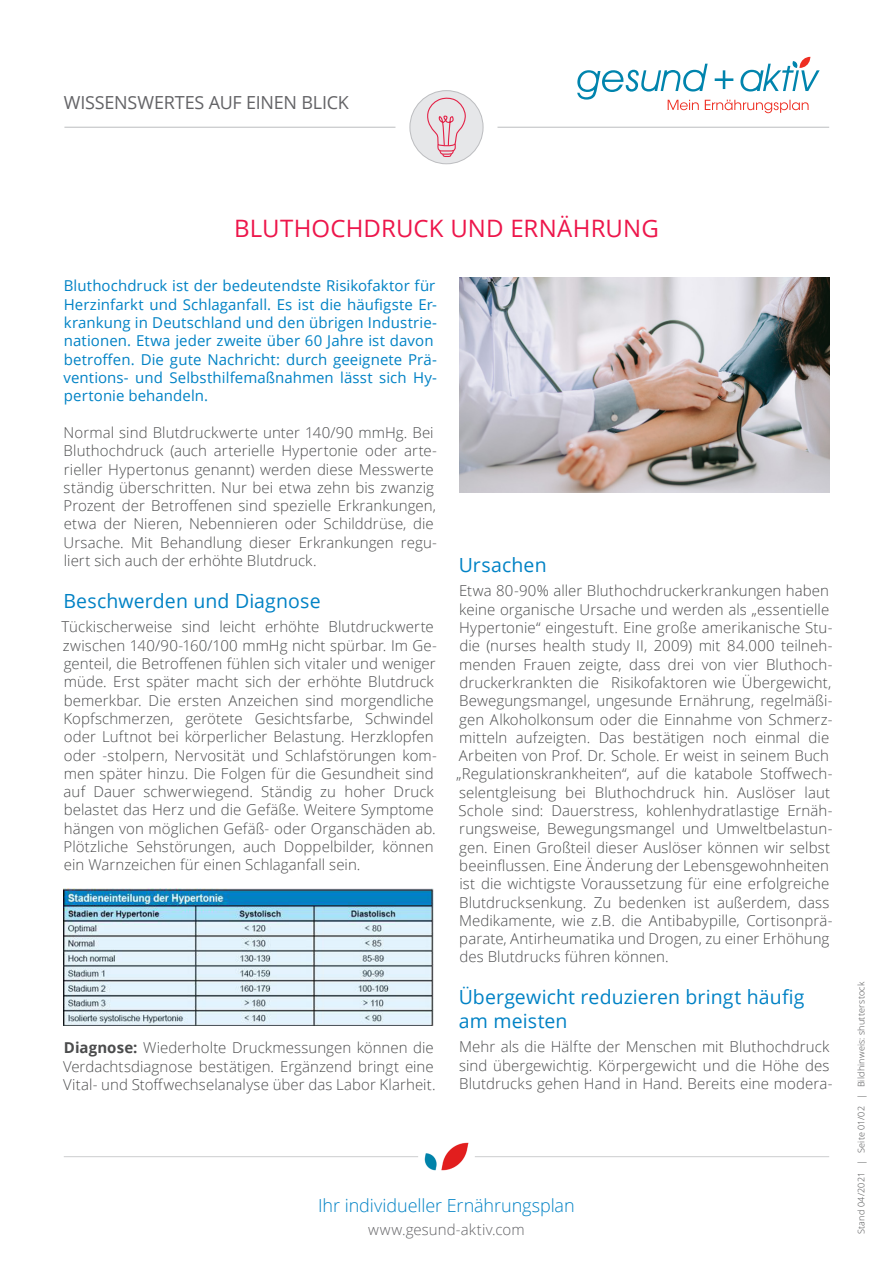
<style>
.page{position:relative;width:893px;height:1263px;background:#fff}
.page>*{position:absolute;margin:0;border:0;box-sizing:border-box;transform-origin:0 0}
.Haedline_-_16_pt_-_r{font:24px "Open Sans";letter-spacing:.005em;color:#ed164b}
.Haedline_-_13_pt_-_b{font:19.5px/23.4px "Open Sans";letter-spacing:.005em;color:#0082c5}
.Footer_-_12_pt_-_bla{font:300 18px "Open Sans";letter-spacing:-.005em;color:#0082c5}
.NL___Thema_-_grau{font:18px "Open Sans";letter-spacing:-.015em;color:#636366}
.Fließtext_-_10_pt{font:300 15px/18.3px "Open Sans";letter-spacing:.005em;color:#4b4c4d}
.Fließtext_-_10_pt-2{font:15px/18.3px "Open Sans";letter-spacing:.005em;color:#0082c5}
.Footer_-_10_pt_-_gra{font:300 15px "Open Sans";letter-spacing:.01em;color:#636366}
.Datum__Seite__Bildqu{font:300 9px "Open Sans";letter-spacing:.025em;color:#4b4c4d}
.s1{font-weight:700}
</style>
<div class="page">
<hr style="left:64px;top:127px;width:765px;height:1px;background:#bcbdc0">
<div style="left:395px;top:76px;width:102px;height:102px;background:#fff;border-radius:50%"></div>
<hr style="left:64px;top:1156px;width:765px;height:1px;background:#cccdcf">
<div style="left:418px;top:1128px;width:57px;height:57px;background:#fff;border-radius:50%"></div>
<div style="left:410px;top:91px;width:73px;height:73px;background:#e6e7e9;border-radius:50%"></div>
<svg style="left:426px;top:90px;width:41px;height:68px"></svg>
<img style="left:459px;top:277px;width:370px;height:216px">
<svg style="left:577px;top:57px;width:243px;height:56px"></svg>
<img style="left:425px;top:1142px;width:44px;height:28px">
<img style="left:64px;top:889px;width:370px;height:137px">
<p class="NL___Thema_-_grau" style="left:64px;top:90px;width:287px">WISSENSWERTES AUF EINEN BLICK</p>
<p class="Haedline_-_16_pt_-_r" style="left:234px;top:212px;width:426px">BLUTHOCHDRUCK UND ERNÄHRUNG</p>
<p class="Fließtext_-_10_pt-2" style="left:63px;top:276px;width:375px">Bluthochdruck ist der bedeutendste Risikofaktor für Herzinfarkt und Schlaganfall. Es ist die häufigste Er&shy;krankung in Deutschland und den übrigen Industrie&shy;nationen. Etwa jeder zweite über 60 Jahre ist davon betroffen. Die gute Nachricht: durch geeignete Prä&shy;ventions- und Selbsthilfemaßnahmen lässt sich Hy&shy;pertonie behandeln.</p>
<p class="Fließtext_-_10_pt" style="left:64px;top:423px;width:375px">Normal sind Blutdruckwerte unter 140/90 mmHg. Bei Bluthochdruck (auch arterielle Hypertonie oder arte&shy;rieller Hypertonus genannt) werden diese Messwerte ständig überschritten. Nur bei etwa zehn bis zwanzig Prozent der Betroffenen sind spezielle Erkrankungen, etwa der Nieren, Nebennieren oder Schilddrüse, die Ursache. Mit Behandlung dieser Erkrankungen regu&shy;liert sich auch der erhöhte Blutdruck.</p>
<p class="Haedline_-_13_pt_-_b" style="left:63px;top:588px;width:259px">Beschwerden und Diagnose</p>
<p class="Fließtext_-_10_pt" style="left:62px;top:617px;width:377px">Tückischerweise sind leicht erhöhte Blutdruckwerte zwischen 140/90-160/100 mmHg nicht spürbar. Im Ge&shy;genteil, die Betroffenen fühlen sich vitaler und weniger müde. Erst später macht sich der erhöhte Blutdruck bemerkbar. Die ersten Anzeichen sind morgendliche Kopfschmerzen, gerötete Gesichtsfarbe, Schwindel oder Luftnot bei körperlicher Belastung. Herzklopfen oder -stolpern, Nervosität und Schlafstörungen kom&shy;men später hinzu. Die Folgen für die Gesundheit sind auf Dauer schwerwiegend. Ständig zu hoher Druck belastet das Herz und die Gefäße. Weitere Symptome hängen von möglichen Gefäß- oder Organschäden ab.<br>Plötzliche Sehstörungen, auch Doppelbilder, können ein Warnzeichen für einen Schlaganfall sein.</p>
<p class="Fließtext_-_10_pt" style="left:63px;top:1038px;width:374px"><span class="s1">Diagnose:</span> Wiederholte Druckmessungen können die<br>Verdachtsdiagnose bestätigen. Ergänzend bringt eine<br>Vital- und Stoffwechselanalyse über das Labor Klarheit.</p>
<p class="Haedline_-_13_pt_-_b" style="left:459px;top:552px;width:89px">Ursachen</p>
<p class="Fließtext_-_10_pt" style="left:456px;top:581px;width:378px">Etwa 80-90% aller Bluthochdruckerkrankungen haben keine organische Ursache und werden als „essentielle Hypertonie“ eingestuft. Eine große amerikanische Stu&shy;die (nurses health study II, 2009) mit 84.000 teilneh&shy;menden Frauen zeigte, dass drei von vier Bluthoch&shy;druckerkrankten die Risikofaktoren wie Übergewicht, Bewegungsmangel, ungesunde Ernährung, regelmäßi&shy;gen Alkoholkonsum oder die Einnahme von Schmerz&shy;mitteln aufzeigten. Das bestätigen noch einmal die Arbeiten von Prof. Dr. Schole. Er weist in seinem Buch „Regulationskrankheiten“, auf die katabole Stoffwech&shy;selentgleisung bei Bluthochdruck hin. Auslöser laut Schole sind: Dauerstress, kohlenhydratlastige Ernäh&shy;rungsweise, Bewegungsmangel und Umweltbelastun&shy;gen. Einen Großteil dieser Auslöser können wir selbst beeinflussen. Eine Änderung der Lebensgewohnheiten ist die wichtigste Voraussetzung für eine erfolgreiche Blutdrucksenkung. Zu bedenken ist außerdem, dass Medikamente, wie z.B. die Antibabypille, Cortisonprä&shy;parate, Antirheumatika und Drogen, zu einer Erhöhung des Blutdrucks führen können.</p>
<p class="Haedline_-_13_pt_-_b" style="left:459px;top:985px;width:347px">Übergewicht reduzieren bringt häufig am meisten</p>
<p class="Fließtext_-_10_pt" style="left:459px;top:1037px;width:375px">Mehr als die Hälfte der Menschen mit Bluthochdruck sind übergewichtig. Körpergewicht und die Höhe des<br>Blutdrucks gehen Hand in Hand. Bereits eine modera-</p>
<p class="Footer_-_12_pt_-_bla" style="left:318px;top:1193px;width:258px">Ihr individueller Ernährungsplan</p>
<p class="Footer_-_10_pt_-_gra" style="left:368px;top:1219px;width:158px">www.gesund-aktiv.com</p>
<p class="Datum__Seite__Bildqu" style="left:855px;top:1234px;width:254px;rotate:-90deg">Stand 04/2021 | Seite 01/02 | Bildhinweis: shutterstock</p>
</div>
